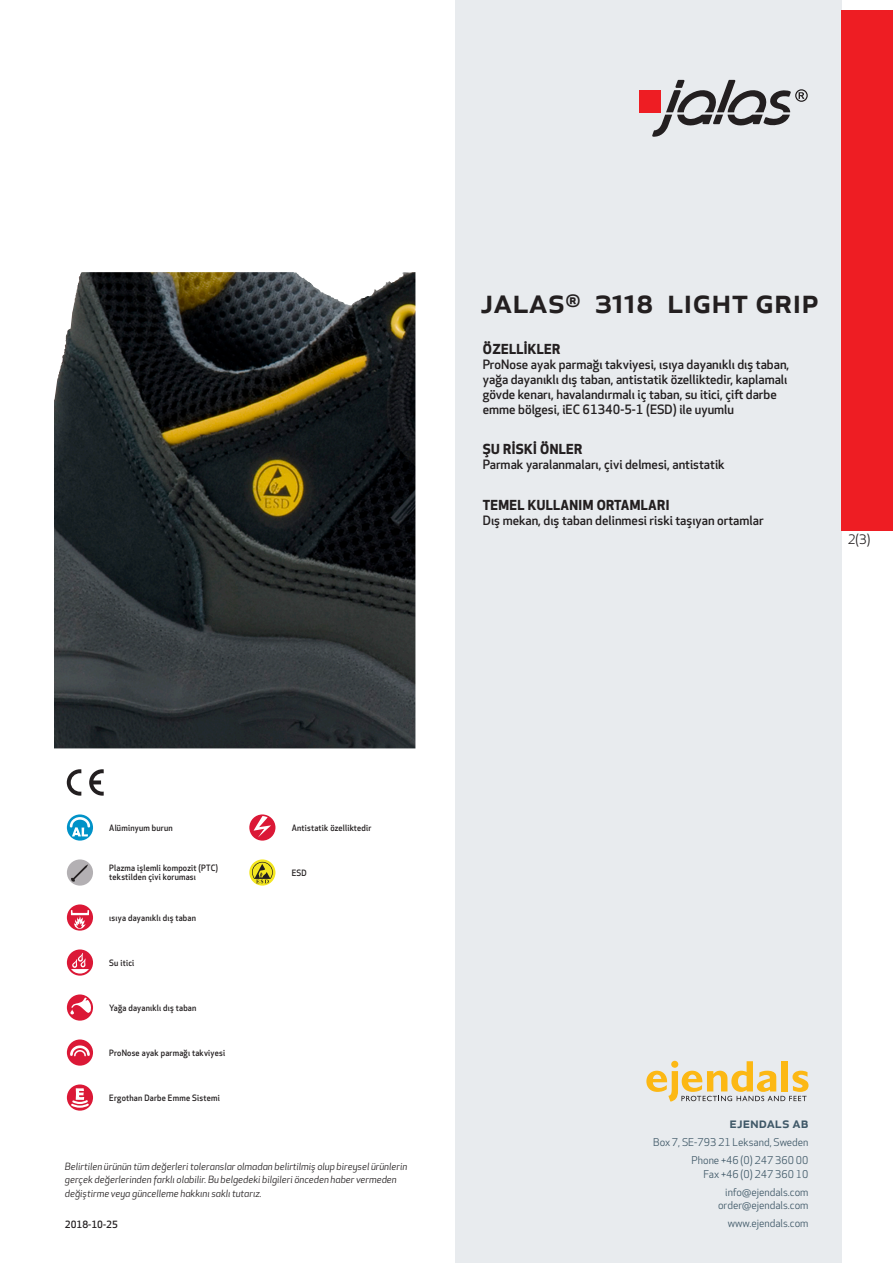
<style>
.page{position:relative;width:893px;height:1263px;background:#fff}
.page>*{position:absolute;margin:0;border:0;box-sizing:border-box;transform-origin:0 0}
.prodname{font:500 34.5px "Apex New";color:#231f20}
.t1{font:500 15px "Apex New";color:#405968}
.Funktion_body{font:700 13.5px "Apex New";letter-spacing:.025em;color:#231f20}
.t2{font:12.75px "Apex New";color:#231f20}
.Funktion_body-2{font:500 12.6px/15px "Apex New";color:#231f20}
.t3{font:10.5px/18px "Apex New";color:#405968;text-align:right}
.t4{font:italic 9.75px/13.5px "Apex New";color:#231f20}
.Sidfot_datum{font:500 9.75px "Apex New";color:#231f20}
.Artikel{font:500 8.55px/9px "Apex New";letter-spacing:.025em;color:#231f20;scale:.95 1}
</style>
<div class="page">
<div style="left:455px;top:0;width:387px;height:1263px;background:#e8ebee"></div>
<svg style="left:646px;top:1061px;width:162px;height:40px"></svg>
<div style="left:842px;top:11px;width:51px;height:520px;background:#ee1d23"></div>
<div style="left:639px;top:90px;width:22px;height:22px;background:#ee1d23"></div>
<svg style="left:652px;top:80px;width:156px;height:57px"></svg>
<svg style="left:67px;top:814px;width:26px;height:27px"></svg>
<svg style="left:70px;top:817px;width:20px;height:19px"></svg>
<div style="left:67px;top:859px;width:26px;height:27px;background:#b3b0b3;border-radius:50%"></div>
<svg style="left:71px;top:864px;width:17px;height:18px"></svg>
<svg style="left:67px;top:904px;width:26px;height:27px"></svg>
<svg style="left:71px;top:910px;width:18px;height:19px"></svg>
<svg style="left:67px;top:949px;width:26px;height:27px"></svg>
<svg style="left:71px;top:953px;width:18px;height:20px"></svg>
<svg style="left:67px;top:994px;width:26px;height:27px"></svg>
<svg style="left:70px;top:997px;width:21px;height:17px"></svg>
<div style="left:67px;top:1039px;width:26px;height:27px;background:#db1836;border-radius:50%"></div>
<svg style="left:70px;top:1045px;width:20px;height:11px"></svg>
<svg style="left:67px;top:1084px;width:26px;height:27px"></svg>
<svg style="left:69px;top:1088px;width:22px;height:21px"></svg>
<svg style="left:249px;top:814px;width:26px;height:27px"></svg>
<svg style="left:254px;top:816px;width:17px;height:21px"></svg>
<svg style="left:249px;top:859px;width:26px;height:26px"></svg>
<svg style="left:252px;top:862px;width:21px;height:21px"></svg>
<svg style="left:89px;top:769px;width:15px;height:27px"></svg>
<svg style="left:67px;top:769px;width:14px;height:27px"></svg>
<img style="left:54px;top:272px;width:361px;height:476px">
<p class="prodname" style="left:480px;top:277px;width:340px">JALAS<sup>®</sup> 3118 Light Grip</p>
<p class="Funktion_body" style="left:483px;top:339px;width:79px">ÖZELLİKLER</p>
<p class="Funktion_body-2" style="left:483px;top:356px;width:308px">ProNose ayak parmağı takviyesi, ısıya dayanıklı dış taban, yağa dayanıklı dış taban, antistatik özelliktedir, kaplamalı gövde kenarı, havalandırmalı iç taban, su itici, çift darbe emme bölgesi, iEC 61340-5-1 (ESD) ile uyumlu</p>
<p class="Funktion_body" style="left:483px;top:440px;width:101px">ŞU RİSKİ ÖNLER</p>
<p class="Funktion_body-2" style="left:483px;top:457px;width:243px">Parmak yaralanmaları, çivi delmesi, antistatik</p>
<p class="Funktion_body" style="left:483px;top:495px;width:188px">TEMEL KULLANIM ORTAMLARI</p>
<p class="Funktion_body-2" style="left:483px;top:513px;width:282px">Dış mekan, dış taban delinmesi riski taşıyan ortamlar</p>
<p class="t2" style="left:848px;top:531px;width:24px">2(3)</p>
<p class="Artikel" style="left:109px;top:823px;width:68px">Alüminyum burun</p>
<p class="Artikel" style="left:109px;top:864px;width:116px">Plazma işlemli kompozit (PTC) tekstilden çivi koruması</p>
<p class="Artikel" style="left:109px;top:913px;width:93px">ısıya dayanıklı dış taban</p>
<p class="Artikel" style="left:109px;top:958px;width:28px">Su itici</p>
<p class="Artikel" style="left:109px;top:1003px;width:93px">Yağa dayanıklı dış taban</p>
<p class="Artikel" style="left:109px;top:1048px;width:123px">ProNose ayak parmağı takviyesi</p>
<p class="Artikel" style="left:109px;top:1093px;width:118px">Ergothan Darbe Emme Sistemi</p>
<p class="Artikel" style="left:292px;top:823px;width:85px">Antistatik özelliktedir</p>
<p class="Artikel" style="left:292px;top:868px;width:17px">ESD</p>
<p class="t4" style="left:65px;top:1159px;width:344px">Belirtilen ürünün tüm değerleri toleranslar olmadan belirtilmiş olup bireysel ürünlerin gerçek değerlerinden farklı olabilir. Bu belgedeki bilgileri önceden haber vermeden değiştirme veya güncelleme hakkını saklı tutarız.</p>
<p class="Sidfot_datum" style="left:65px;top:1218px;width:54px">2018-10-25</p>
<p class="t1" style="left:729px;top:1113px;width:80px">ejendals ab</p>
<p class="t3" style="left:653px;top:1133px;width:157px">Box 7, SE-793 21 Leksand, Sweden<br>Phone +46 (0) 247 360 00</p>
<p class="t3" style="left:703px;top:1165px;width:107px">Fax +46 (0) 247 360 10 info@ejendals.com</p>
<p class="t3" style="left:718px;top:1196px;width:92px">order@ejendals.com</p>
<p class="t3" style="left:728px;top:1215px;width:82px">www.ejendals.com</p>
</div>
